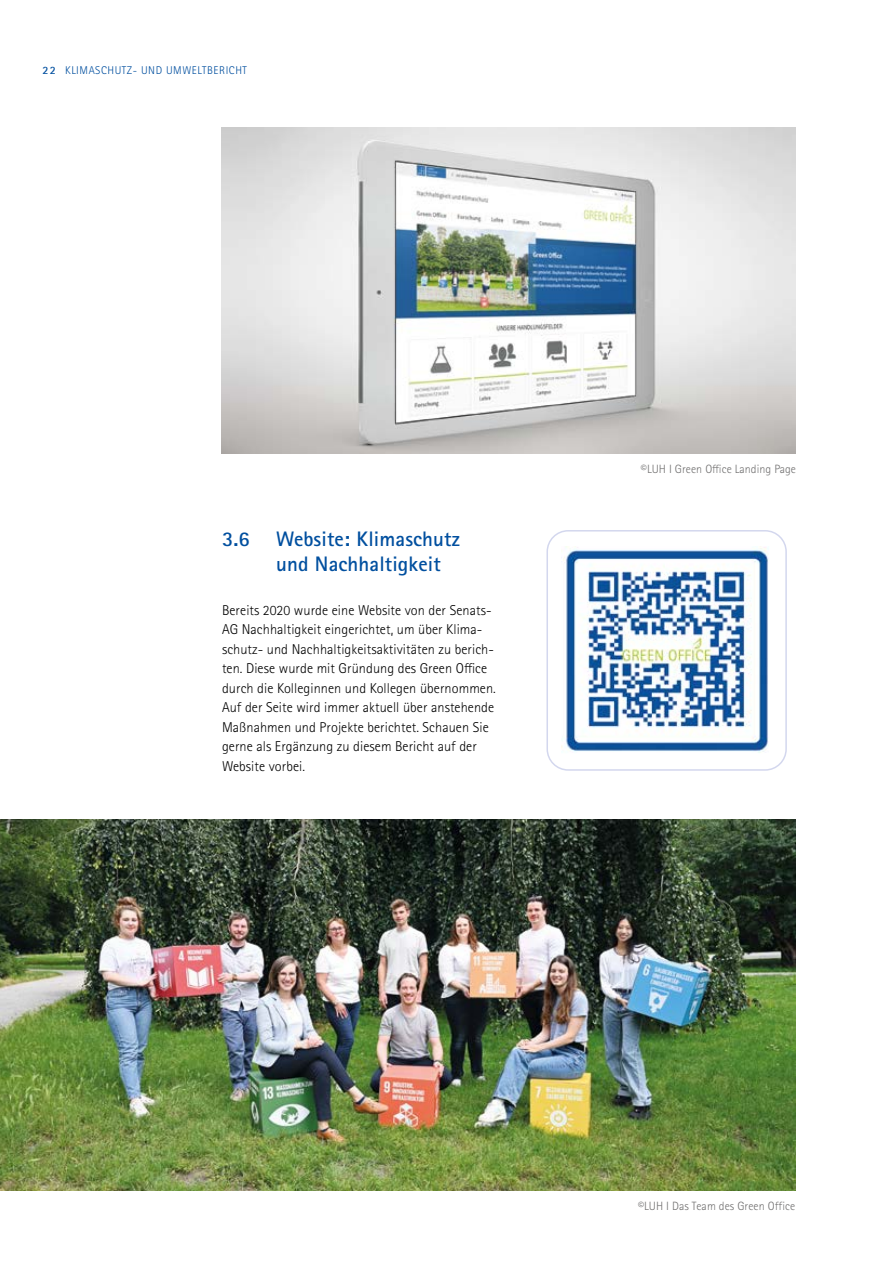
<style>
.page{position:relative;width:893px;height:1263px;background:#fff}
.page>*{position:absolute;margin:0;border:0;box-sizing:border-box;transform-origin:0 0}
.t1{font:700 21px/24.3px "Rotis Sans Serif Std";letter-spacing:.005em;color:#004f9f}
.t2{font:300 14.25px/19.5px "Rotis Sans Serif Std";letter-spacing:.005em;color:#000}
.t3{font:300 12px "Rotis Sans Serif Std";letter-spacing:.005em;color:#706f6f}
.t4{font:300 11.25px "Rotis Sans Serif Std";letter-spacing:.05em;color:#004f9f}
.s1{font-weight:700}
</style>
<div class="page">
<img style="left:0;top:819px;width:795px;height:371px">
<img style="left:562px;top:546px;width:207px;height:207px">
<div style="left:546px;top:530px;width:241px;height:241px;border:2px solid #d3d7ee;border-radius:21px"></div>
<img style="left:221px;top:128px;width:574px;height:326px">
<p class="t4" style="left:43px;top:63px;width:206px"><span class="s1">22</span> KLIMASCHUTZ- UND UMWELTBERICHT</p>
<p class="t1" style="left:276px;top:527px;width:185px;text-indent:-54px">3.6 Website: Klimaschutz und Nachhaltigkeit</p>
<p class="t2" style="left:222px;top:600px;width:275px">Bereits 2020 wurde eine Website von der Senats-AG Nachhaltigkeit eingerichtet, um über Klima&shy;schutz- und Nachhaltigkeitsaktivitäten zu berich&shy;ten. Diese wurde mit Gründung des Green Office durch die Kolleginnen und Kollegen übernommen.<br>Auf der Seite wird immer aktuell über anstehende Maßnahmen und Projekte berichtet. Schauen Sie gerne als Ergänzung zu diesem Bericht auf der Website vorbei.</p>
<p class="t3" style="left:641px;top:462px;width:157px">©LUH I Green Office Landing Page</p>
<p class="t3" style="left:638px;top:1198px;width:158px">©LUH I Das Team des Green Office</p>
</div>
